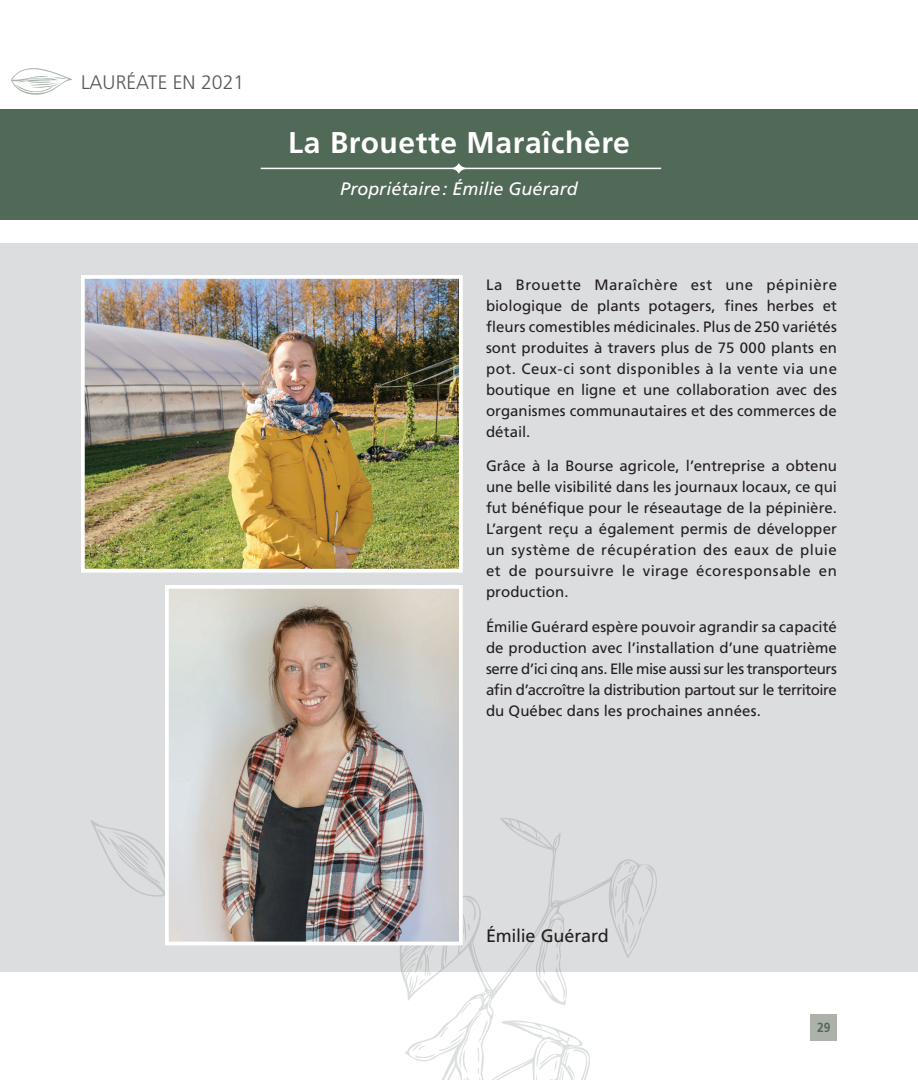
<style>
.page{position:relative;width:918px;height:1080px;background:#fff}
.page>*{position:absolute;margin:0;border:0;box-sizing:border-box;transform-origin:0 0}
.t1{font:700 30px "Frutiger LT Std";letter-spacing:.02em;color:#fff}
.t2{font:300 19.5px "Frutiger LT Std";color:#57585a}
.t3{font:italic 18px "Frutiger LT Std";color:#fff}
.t4{font:18px "Frutiger LT Std";letter-spacing:-.01em;color:#231f20}
.t5{font:15px/21px "Frutiger LT Std";letter-spacing:.01em;color:#231f20;text-align:justify}
.t6{font:700 13.2px "Frutiger LT Std";color:#516957;scale:.91 1}
</style>
<div class="page">
<div style="left:811px;top:1014px;width:26px;height:27px;background:#acb2aa"></div>
<div style="left:0;top:243px;width:918px;height:729px;background:#dcdddf"></div>
<div style="left:0;top:109px;width:918px;height:110px;background:#516957"></div>
<svg style="left:356px;top:818px;width:277px;height:262px"></svg>
<svg style="left:614px;top:858px;width:43px;height:92px"></svg>
<svg style="left:403px;top:884px;width:76px;height:109px"></svg>
<svg style="left:412px;top:999px;width:78px;height:81px"></svg>
<svg style="left:534px;top:1040px;width:67px;height:40px"></svg>
<svg style="left:542px;top:923px;width:29px;height:78px"></svg>
<svg style="left:538px;top:836px;width:3px;height:4px"></svg>
<svg style="left:554px;top:836px;width:4px;height:10px"></svg>
<svg style="left:11px;top:68px;width:61px;height:27px"></svg>
<svg style="left:91px;top:820px;width:74px;height:77px"></svg>
<img style="left:86px;top:280px;width:372px;height:288px">
<div style="left:81px;top:275px;width:382px;height:298px;border:4px solid #fff"></div>
<img style="left:180px;top:590px;width:278px;height:350px">
<div style="left:165px;top:585px;width:298px;height:360px;border:4px solid #fff"></div>
<svg style="left:261px;top:163px;width:400px;height:11px"></svg>
<h2 class="t2" style="left:81px;top:71px;width:165px">LAURÉATE EN 2021</h2>
<h1 class="t1" style="left:288px;top:125px;width:343px">La Brouette Maraîchère</h1>
<p class="t3" style="left:340px;top:178px;width:239px">Propriétaire: Émilie Guérard</p>
<p class="t5" style="left:486px;top:274px;width:353px">La Brouette Maraîchère est une pépinière biologique de plants potagers, fines herbes et fleurs comestibles médicinales. Plus de 250 variétés sont produites à travers plus de 75 000 plants en pot. Ceux-ci sont disponibles à la vente via une boutique en ligne et une collaboration avec des organismes communautaires et des commerces de détail.</p>
<p class="t5" style="left:486px;top:456px;width:353px">Grâce à la Bourse agricole, l’entreprise a obtenu une belle visibilité dans les journaux locaux, ce qui fut bénéfique pour le réseautage de la pépinière.<br>L’argent reçu a également permis de développer un système de récupération des eaux de pluie et de poursuivre le virage écoresponsable en production.</p>
<p class="t5" style="left:486px;top:616px;width:352px">Émilie Guérard espère pouvoir agrandir sa capacité de production avec l’installation d’une quatrième serre d’ici cinq ans. Elle mise aussi sur les transporteurs afin d’accroître la distribution partout sur le territoire du Québec dans les prochaines années.</p>
<p class="t4" style="left:486px;top:925px;width:124px">Émilie Guérard</p>
<p class="t6" style="left:817px;top:1019px;width:16px">29</p>
</div>
